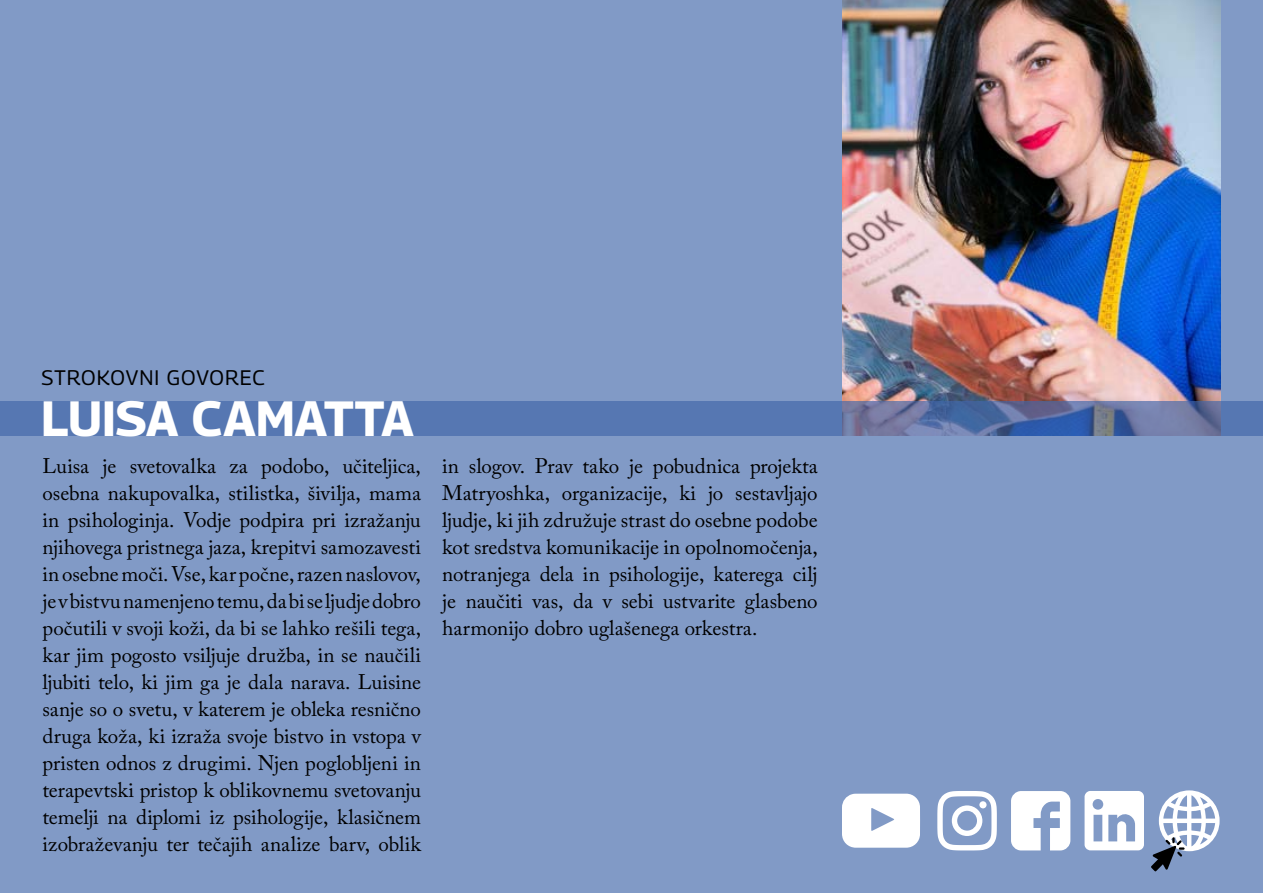
<style>
.page{position:relative;width:1263px;height:893px;background:#819ac6}
.page>*{position:absolute;margin:0;border:0;box-sizing:border-box;transform-origin:0 0}
.t1{font:700 49.5px "Georama";letter-spacing:-.005em;color:#fff}
.t2{font:21px/27px "Adobe Caslon Pro";color:#000;text-align:justify}
.t3{font:21px "Georama";letter-spacing:.045em;color:#000}
</style>
<div class="page">
<img style="left:842px;top:0;width:378px;height:401px">
<svg style="left:0;top:401px;width:1263px;height:35px;background:#5874ac"></svg>
<svg style="left:937px;top:791px;width:60px;height:59px"></svg>
<div style="left:979px;top:801px;width:8px;height:7px;background:#fff;border-radius:50%"></div>
<svg style="left:1084px;top:791px;width:60px;height:59px"></svg>
<svg style="left:1011px;top:791px;width:59px;height:59px"></svg>
<svg style="left:842px;top:794px;width:78px;height:54px;background:#f1f3f8"></svg>
<svg style="left:1151px;top:790px;width:68px;height:81px"></svg>
<hr style="left:1159px;top:813px;width:45px;height:1px;background:#215e9e">
<hr style="left:1159px;top:829px;width:41px;height:1px;background:#215e9e">
<hr style="left:1082px;top:815px;width:59px;height:1px;background:#215e9e">
<hr style="left:1082px;top:826px;width:64px;height:1px;background:#215e9e">
<hr style="left:1082px;top:836px;width:57px;height:1px;background:#215e9e">
<hr style="left:939px;top:803px;width:31px;height:1px;background:#215e9e">
<hr style="left:939px;top:817px;width:31px;height:1px;background:#215e9e">
<hr style="left:939px;top:830px;width:47px;height:1px;background:#215e9e">
<hr style="left:939px;top:844px;width:53px;height:1px;background:#215e9e">
<hr style="left:1011px;top:805px;width:52px;height:1px;background:#215e9e">
<hr style="left:1011px;top:819px;width:50px;height:1px;background:#215e9e">
<hr style="left:1011px;top:832px;width:51px;height:1px;background:#215e9e">
<hr style="left:1011px;top:846px;width:43px;height:1px;background:#215e9e">
<hr style="left:852px;top:802px;width:60px;height:1px;background:#215e9e">
<hr style="left:852px;top:812px;width:59px;height:1px;background:#215e9e">
<hr style="left:852px;top:823px;width:71px;height:1px;background:#215e9e">
<hr style="left:852px;top:833px;width:65px;height:1px;background:#215e9e">
<p class="t3" style="left:41px;top:362px;width:225px">STROKOVNI GOVOREC</p>
<p class="t1" style="left:41px;top:383px;width:374px">LUISA CAMATTA</p>
<p class="t2" style="left:43px;top:452px;width:380px">Luisa je svetovalka za podobo, učiteljica, osebna nakupovalka, stilistka, šivilja, mama in psihologinja. Vodje podpira pri izražanju njihovega pristnega jaza, krepitvi samozavesti in osebne moči. Vse, kar počne, razen naslovov, je v bistvu namenjeno temu, da bi se ljudje dobro počutili v svoji koži, da bi se lahko rešili tega, kar jim pogosto vsiljuje družba, in se naučili ljubiti telo, ki jim ga je dala narava. Luisine sanje so o svetu, v katerem je obleka resnično druga koža, ki izraža svoje bistvo in vstopa v pristen odnos z drugimi. Njen poglobljeni in terapevtski pristop k oblikovnemu svetovanju temelji na diplomi iz psihologije, klasičnem izobraževanju ter tečajih analize barv, oblik</p>
<p class="t2" style="left:442px;top:452px;width:377px">in slogov. Prav tako je pobudnica projekta Matryoshka, organizacije, ki jo sestavljajo ljudje, ki jih združuje strast do osebne podobe kot sredstva komunikacije in opolnomočenja, notranjega dela in psihologije, katerega cilj je naučiti vas, da v sebi ustvarite glasbeno harmonijo dobro uglašenega orkestra.</p>
</div>
